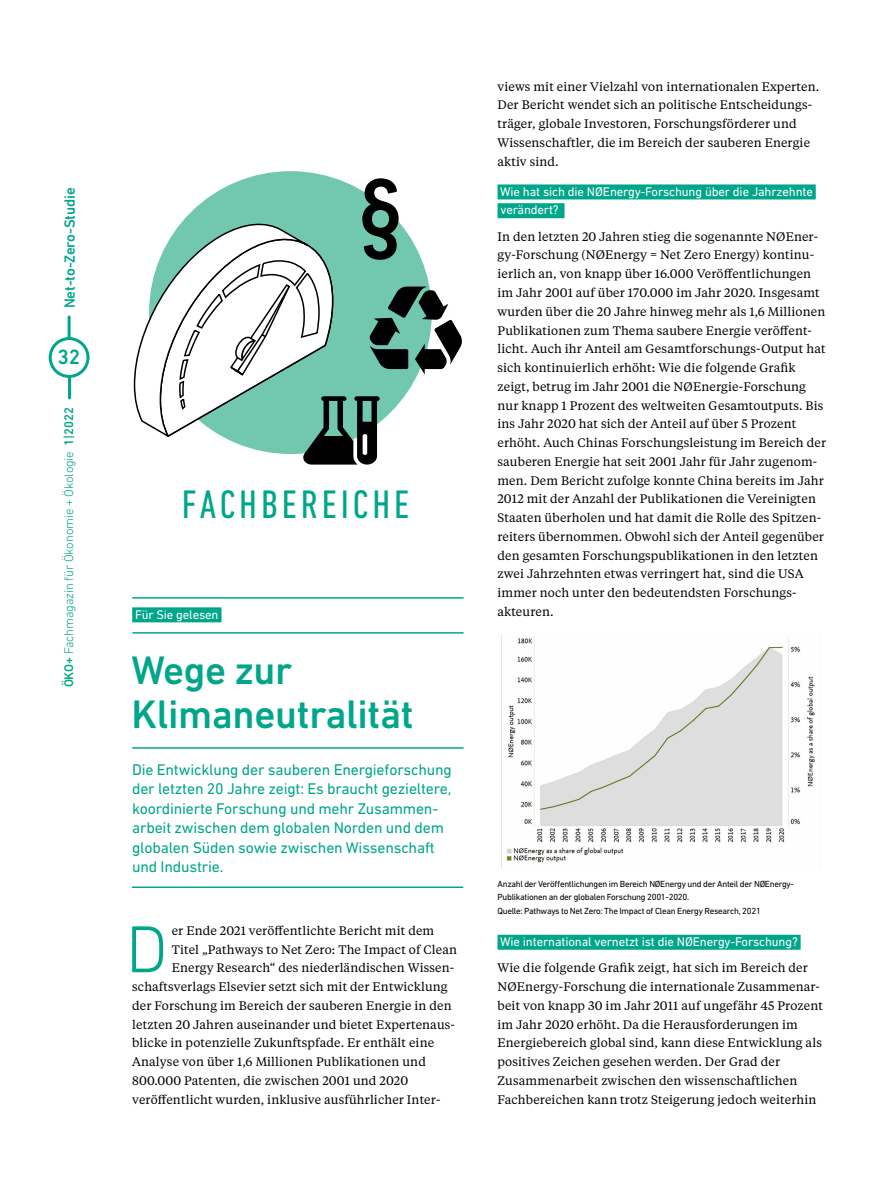
<style>
.page{position:relative;width:893px;height:1191px;background:#fff}
.page>*{position:absolute;margin:0;border:0;box-sizing:border-box;transform-origin:0 0}
.t1{font:300 67.5px "DIN Next LT Pro";color:#00a68a}
.t2{font:500 40.5px/43.5px "DIN Next LT Pro";letter-spacing:-.01em;color:#00a68a}
.t3{font:condensed 40.5px "DIN Next LT Pro";letter-spacing:.1em;color:#00a68a}
.t4{font:500 21px "DIN Next LT Pro";color:#00a68a}
.t5{font:15.75px/19.5px "DIN Next LT Pro";letter-spacing:-.01em;color:#00a68a}
.t6{font:500 15px "DIN Next LT Pro";letter-spacing:-.01em;color:#00a68a}
.t7{font:12.75px/18.8px "DIN Next LT Pro";letter-spacing:-.01em;color:#fff}
.t8{font:300 12.75px "DIN Next LT Pro";letter-spacing:-.01em;color:#00a68a}
.t9{font:12.3px/18.8px "Tiempos Text";letter-spacing:.01em;color:#000}
.t10{font:9px/13.5px "DIN Next LT Pro";letter-spacing:-.03em;color:#000}
.s1{font-weight:500}
</style>
<div class="page">
<div style="left:49px;top:337px;width:41px;height:41px;border:3px solid #00a68a;border-radius:50%"></div>
<hr style="left:68px;top:317px;width:3px;height:21px;background:#00a68a">
<hr style="left:68px;top:377px;width:3px;height:21px;background:#00a68a">
<hr style="left:133px;top:632px;width:330px;height:1px;background:#00a68a">
<hr style="left:133px;top:747px;width:330px;height:1px;background:#00a68a">
<hr style="left:132px;top:886px;width:331px;height:2px;background:#00a68a">
<div style="left:132px;top:607px;width:90px;height:15px;background:#00a68a"></div>
<hr style="left:133px;top:597px;width:330px;height:1px;background:#00a68a">
<div style="left:497px;top:184px;width:319px;height:15px;background:#00a68a"></div>
<div style="left:497px;top:203px;width:67px;height:15px;background:#00a68a"></div>
<div style="left:497px;top:934px;width:304px;height:15px;background:#00a68a"></div>
<svg style="left:134px;top:178px;width:328px;height:286px"></svg>
<img style="left:501px;top:634px;width:314px;height:234px">
<p class="t6" style="left:61px;top:308px;width:122px;rotate:-90deg">Net-to-Zero-Studie</p>
<h3 class="t4" style="left:58px;top:345px;width:24px">32</h3>
<p class="t8" style="left:61px;top:687px;width:282px;rotate:-90deg"><span class="s1">ÖKO+</span> Fachmagazin für Ökonomie + Ökologie <span class="s1">1|2022</span></p>
<h2 class="t3" style="left:182px;top:481px;width:229px">FACHBEREICHE</h2>
<p class="t7" style="left:135px;top:605px;width:85px">Für Sie gelesen</p>
<h2 class="t2" style="left:131px;top:648px;width:284px">Wege zur<br>Klimaneutralität</h2>
<p class="t5" style="left:132px;top:759px;width:321px">Die Entwicklung der sauberen Energieforschung der letzten 20 Jahre zeigt: Es braucht gezieltere, koordinierte Forschung und mehr Zusammen&shy;arbeit zwischen dem globalen Norden und dem globalen Süden sowie zwischen Wissenschaft und Industrie.</p>
<h1 class="t1" style="left:126px;top:910px;width:43px">D</h1>
<p class="t9" style="left:172px;top:920px;width:264px">er Ende 2021 veröffentlichte Bericht mit dem</p>
<p class="t9" style="left:172px;top:939px;width:287px">Titel „Pathways to Net Zero: The Impact of Clean</p>
<p class="t9" style="left:172px;top:958px;width:284px">Energy Research“ des niederländischen Wissen-</p>
<p class="t9" style="left:132px;top:976px;width:317px">schaftsverlags Elsevier setzt sich mit der Entwicklung</p>
<p class="t9" style="left:132px;top:995px;width:321px">der Forschung im Bereich der sauberen Energie in den</p>
<p class="t9" style="left:132px;top:1014px;width:324px">letzten 20 Jahren auseinander und bietet Expertenaus-</p>
<p class="t9" style="left:132px;top:1033px;width:303px">blicke in potenzielle Zukunftspfade. Er enthält eine</p>
<p class="t9" style="left:132px;top:1051px;width:295px">Analyse von über 1,6 Millionen Publikationen und</p>
<p class="t9" style="left:132px;top:1070px;width:277px">800.000 Patenten, die zwischen 2001 und 2020</p>
<p class="t9" style="left:132px;top:1089px;width:310px">veröffentlicht wurden, inklusive ausführlicher Inter-</p>
<p class="t9" style="left:497px;top:76px;width:323px">views mit einer Vielzahl von internationalen Experten.<br>Der Bericht wendet sich an politische Entscheidungs&shy;träger, globale Investoren, Forschungsförderer und Wissenschaftler, die im Bereich der sauberen Energie aktiv sind.</p>
<p class="t7" style="left:500px;top:182px;width:314px">Wie hat sich die NØEnergy-Forschung über die Jahrzehnte verändert?</p>
<p class="t9" style="left:497px;top:226px;width:330px">In den letzten 20 Jahren stieg die sogenannte NØEner&shy;gy-Forschung (NØEnergy = Net Zero Energy) kontinu&shy;ierlich an, von knapp über 16.000 Veröffentlichungen im Jahr 2001 auf über 170.000 im Jahr 2020. Insgesamt wurden über die 20 Jahre hinweg mehr als 1,6 Millionen Publikationen zum Thema saubere Energie veröffent&shy;licht. Auch ihr Anteil am Gesamtforschungs-Output hat sich kontinuierlich erhöht: Wie die folgende Grafik zeigt, betrug im Jahr 2001 die NØEnergie-Forschung nur knapp 1 Prozent des weltweiten Gesamtoutputs. Bis ins Jahr 2020 hat sich der Anteil auf über 5 Prozent erhöht. Auch Chinas Forschungsleistung im Bereich der sauberen Energie hat seit 2001 Jahr für Jahr zugenom&shy;men. Dem Bericht zufolge konnte China bereits im Jahr 2012 mit der Anzahl der Publikationen die Vereinigten Staaten überholen und hat damit die Rolle des Spitzen&shy;reiters übernommen. Obwohl sich der Anteil gegenüber den gesamten Forschungspublikationen in den letzten zwei Jahrzehnten etwas verringert hat, sind die USA immer noch unter den bedeutendsten Forschungs&shy;akteuren.</p>
<p class="t10" style="left:497px;top:876px;width:297px">Anzahl der Veröffentlichungen im Bereich NØEnergy und der Anteil der NØEnergy-<br>Publikationen an der globalen Forschung 2001-2020.<br>Quelle: Pathways to Net Zero: The Impact of Clean Energy Research, 2021</p>
<p class="t7" style="left:500px;top:932px;width:299px">Wie international vernetzt ist die NØEnergy-Forschung?</p>
<p class="t9" style="left:497px;top:958px;width:327px">Wie die folgende Grafik zeigt, hat sich im Bereich der NØEnergy-Forschung die internationale Zusammenar&shy;beit von knapp 30 im Jahr 2011 auf ungefähr 45 Prozent im Jahr 2020 erhöht. Da die Herausforderungen im Energiebereich global sind, kann diese Entwicklung als positives Zeichen gesehen werden. Der Grad der Zusammenarbeit zwischen den wissenschaftlichen Fachbereichen kann trotz Steigerung jedoch weiterhin</p>
</div>
